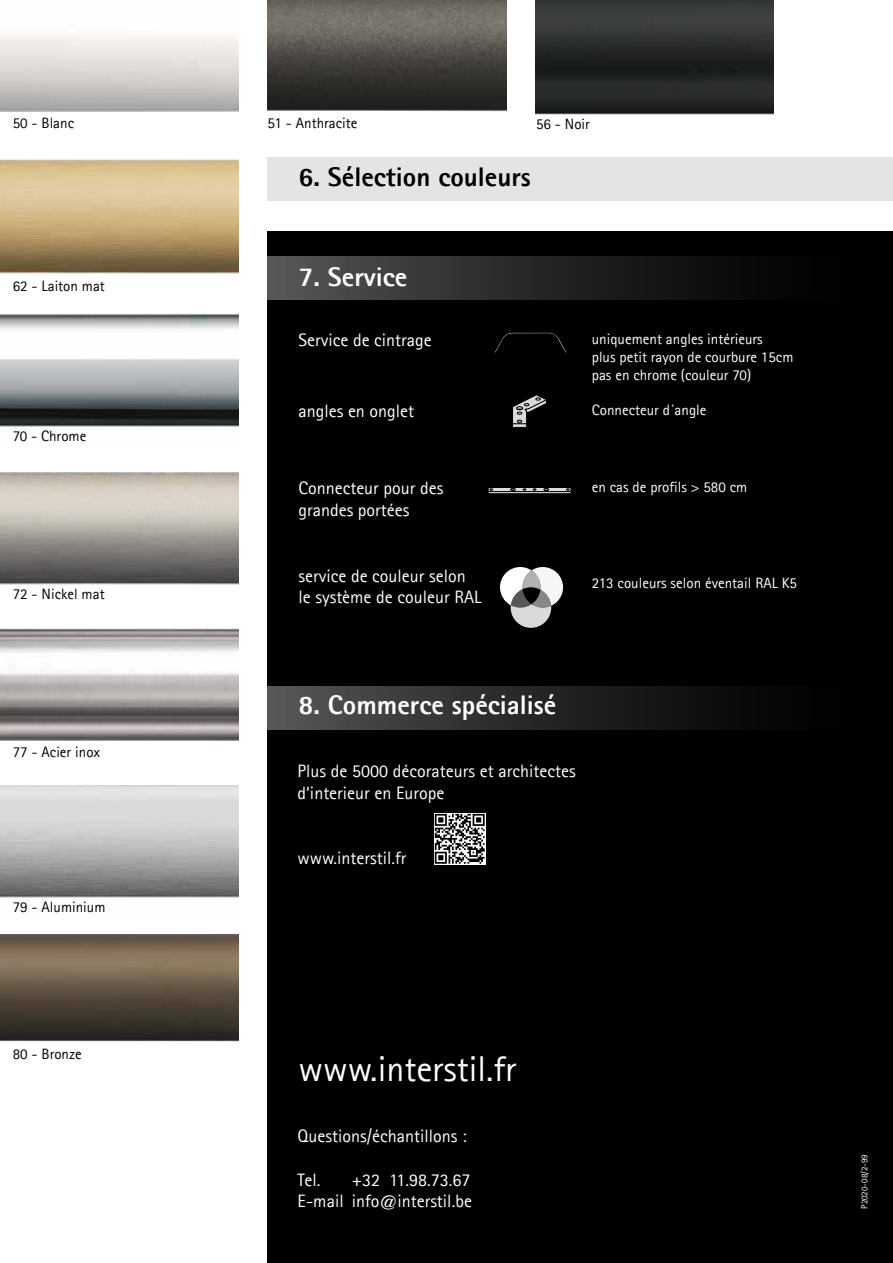
<style>
.page{position:relative;width:893px;height:1263px;background:#fff}
.page>*{position:absolute;margin:0;border:0;box-sizing:border-box;transform-origin:0 0}
.t1{font:36px "Agfa Rotis Sans Serif";color:#fff}
.t2{font:800 27px "Agfa Rotis Sans Serif";color:#fff}
.t3{font:800 27px "Agfa Rotis Sans Serif";color:#000}
.t4{font:18px/21.6px "Agfa Rotis Sans Serif";color:#fff}
.t5{font:15px/18px "Agfa Rotis Sans Serif";color:#fff}
.t6{font:15px "Agfa Rotis Sans Serif";color:#000}
.t7{font:9px "Agfa Rotis Sans Serif";color:#fff}
</style>
<div class="page">
<div style="left:268px;top:157px;width:625px;height:43px;background:#e5e3e3"></div>
<div style="left:268px;top:232px;width:625px;height:1031px;background:#000"></div>
<div style="left:268px;top:256px;width:625px;height:44px;background:linear-gradient(to right,#515150,#000)"></div>
<div style="left:268px;top:686px;width:625px;height:44px;background:linear-gradient(to right,#515150,#000)"></div>
<img style="left:268px;top:0;width:238px;height:112px">
<img style="left:535px;top:0;width:239px;height:115px">
<img style="left:0;top:159px;width:239px;height:115px">
<img style="left:0;top:628px;width:239px;height:113px">
<img style="left:0;top:472px;width:239px;height:113px">
<img style="left:0;top:934px;width:239px;height:108px">
<img style="left:0;top:314px;width:239px;height:113px">
<img style="left:0;top:785px;width:239px;height:113px">
<svg style="left:494px;top:332px;width:73px;height:21px"></svg>
<svg style="left:512px;top:395px;width:34px;height:33px"></svg>
<svg style="left:500px;top:567px;width:63px;height:61px"></svg>
<svg style="left:488px;top:488px;width:83px;height:6px"></svg>
<svg style="left:434px;top:813px;width:52px;height:52px"></svg>
<svg style="left:435px;top:814px;width:50px;height:50px"></svg>
<p class="t6" style="left:13px;top:114px;width:63px">50 - Blanc</p>
<p class="t6" style="left:13px;top:277px;width:94px">62 - Laiton mat</p>
<p class="t6" style="left:13px;top:428px;width:75px">70 - Chrome</p>
<p class="t6" style="left:13px;top:585px;width:93px">72 - Nickel mat</p>
<p class="t6" style="left:13px;top:743px;width:89px">77 - Acier inox</p>
<p class="t6" style="left:13px;top:898px;width:94px">79 - Aluminium</p>
<p class="t6" style="left:13px;top:1045px;width:71px">80 - Bronze</p>
<p class="t6" style="left:268px;top:114px;width:91px">51 - Anthracite</p>
<p class="t6" style="left:536px;top:115px;width:55px">56 - Noir</p>
<h2 class="t3" style="left:298px;top:160px;width:234px">6. Sélection couleurs</h2>
<h2 class="t2" style="left:298px;top:260px;width:110px">7. Service</h2>
<p class="t4" style="left:298px;top:329px;width:135px">Service de cintrage</p>
<p class="t4" style="left:298px;top:400px;width:117px">angles en onglet</p>
<p class="t4" style="left:298px;top:477px;width:147px">Connecteur pour des grandes portées</p>
<p class="t4" style="left:298px;top:565px;width:185px">service de couleur selon le système de couleur RAL</p>
<p class="t5" style="left:592px;top:330px;width:203px">uniquement angles intérieurs<br>plus petit rayon de courbure 15cm pas en chrome (couleur 70)</p>
<p class="t5" style="left:592px;top:400px;width:116px">Connecteur d´angle</p>
<p class="t5" style="left:592px;top:478px;width:157px">en cas de profils &gt; 580 cm</p>
<p class="t5" style="left:592px;top:574px;width:207px">213 couleurs selon éventail RAL K5</p>
<h2 class="t2" style="left:298px;top:687px;width:259px">8. Commerce spécialisé</h2>
<p class="t4" style="left:298px;top:760px;width:280px">Plus de 5000 décorateurs et architectes d‘interieur en Europe</p>
<p class="t4" style="left:298px;top:847px;width:110px">www.interstil.fr</p>
<h1 class="t1" style="left:298px;top:1047px;width:219px">www.interstil.fr</h1>
<p class="t4" style="left:298px;top:1125px;width:171px">Questions/échantillons :</p>
<p class="t4" style="left:298px;top:1168px;width:24px">Tel.</p>
<p class="t4" style="left:298px;top:1168px;width:176px;text-align:right">+32 11.98.73.67<br>E-mail info@interstil.be</p>
<p class="t7" style="left:859px;top:1209px;width:56px;rotate:-90deg">P2020-08/2-99</p>
</div>
